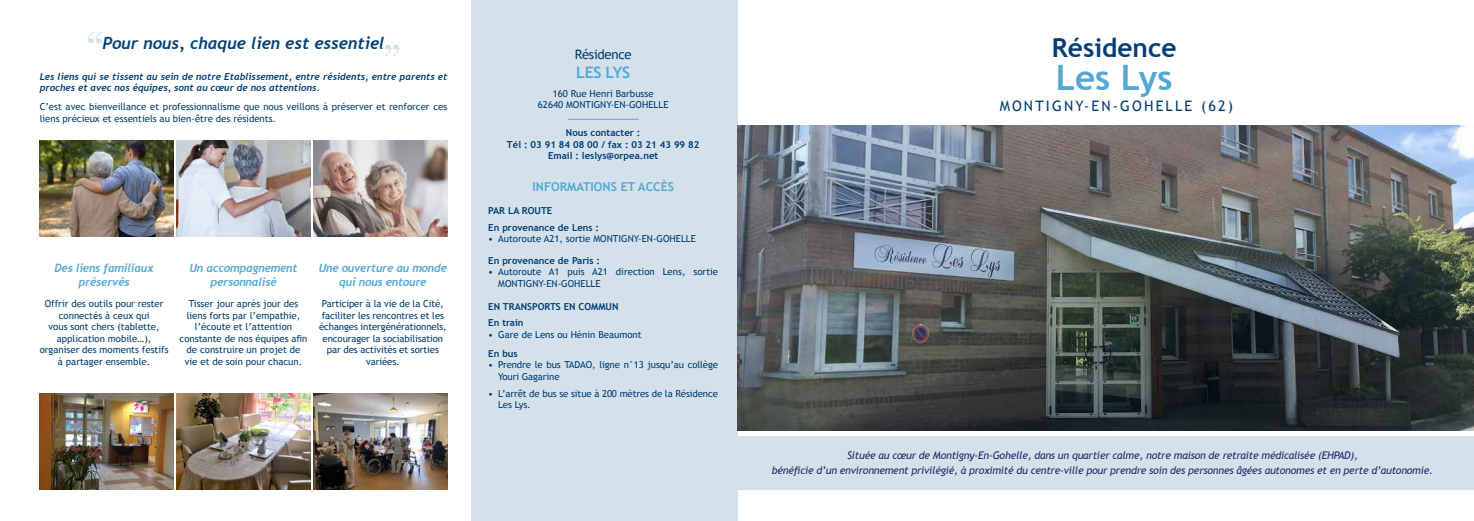
<style>
.page{position:relative;width:1474px;height:521px;background:#fff}
.page>*{position:absolute;margin:0;border:0;box-sizing:border-box;transform-origin:0 0}
.t1{font:700 35px "Trebuchet MS";color:#53a8d4}
.t2{font:700 26.25px "Trebuchet MS";color:#003d75}
.t3{font:italic 700 16.62px "Trebuchet";color:#004177}
.t4{font:700 15.75px "Trebuchet MS";letter-spacing:-.02em;color:#53a8d4}
.t5{font:14.44px "Trebuchet MS";letter-spacing:.15em;color:#003d75}
.t6{font:13.12px "Trebuchet MS";letter-spacing:-.02em;color:#003d75}
.t7{font:700 12.25px "Trebuchet MS";color:#53a8d4}
.t8{font:italic 700 11.46px/13.7px "Trebuchet";letter-spacing:-.02em;color:#53a8d4;text-align:center}
.t9{font:italic 10.5px/15.8px "Trebuchet MS";letter-spacing:-.02em;color:#212b6c;text-align:center}
.t10{font:9.62px/11.5px "Trebuchet MS";color:#003d75;text-align:center}
.t11{font:700 9.62px/11.5px "Trebuchet MS";color:#003d75}
.t12{font:italic 700 9.62px/11.5px "Trebuchet";color:#003d75}
</style>
<div class="page">
<div style="left:471px;top:0;width:266px;height:521px;background:#d4e1eb"></div>
<hr style="left:567px;top:119px;width:71px;height:1px;background:#53a8d4">
<img style="left:40px;top:140px;width:133px;height:96px">
<img style="left:40px;top:393px;width:133px;height:96px">
<img style="left:177px;top:140px;width:133px;height:96px">
<img style="left:177px;top:393px;width:133px;height:96px">
<img style="left:314px;top:140px;width:133px;height:96px">
<img style="left:314px;top:393px;width:133px;height:96px">
<svg style="left:88px;top:32px;width:14px;height:11px"></svg>
<svg style="left:385px;top:45px;width:14px;height:11px"></svg>
<img style="left:737px;top:125px;width:736px;height:305px">
<div style="left:737px;top:436px;width:736px;height:53px;background:#d4e1eb"></div>
<h3 class="t3" style="left:102px;top:33px;width:284px">Pour nous, chaque lien est essentiel</h3>
<p class="t12" style="left:40px;top:71px;width:409px">Les liens qui se tissent au sein de notre Etablissement, entre résidents, entre parents et proches et avec nos équipes, sont au cœur de nos attentions.</p>
<p class="t10" style="left:40px;top:101px;width:409px;text-align:left">C’est avec bienveillance et professionnalisme que nous veillons à préserver et renforcer ces liens précieux et essentiels au bien-être des résidents.</p>
<p class="t8" style="left:55px;top:261px;width:101px">Des liens familiaux préservés</p>
<p class="t10" style="left:40px;top:298px;width:130px">Offrir des outils pour rester connectés à ceux qui<br>vous sont chers (tablette, application mobile…), organiser des moments festifs à partager ensemble.</p>
<p class="t8" style="left:190px;top:261px;width:109px">Un accompagnement personnalisé</p>
<p class="t10" style="left:180px;top:298px;width:129px">Tisser jour après jour des liens forts par l’empathie, l’écoute et l’attention constante de nos équipes afin de construire un projet de vie et de soin pour chacun.</p>
<p class="t8" style="left:319px;top:261px;width:130px">Une ouverture au monde qui nous entoure</p>
<p class="t10" style="left:319px;top:298px;width:129px">Participer à la vie de la Cité, faciliter les rencontres et les échanges intergénérationnels, encourager la sociabilisation par des activités et sorties variées.</p>
<h3 class="t6" style="left:574px;top:46px;width:59px">Résidence</h3>
<h3 class="t4" style="left:576px;top:62px;width:55px">LES LYS</h3>
<p class="t10" style="left:538px;top:88px;width:132px">160 Rue Henri Barbusse<br>62640 MONTIGNY-EN-GOHELLE</p>
<p class="t11" style="left:507px;top:127px;width:194px;text-align:center">Nous contacter :<br>Tél : 03 91 84 08 00 / fax : 03 21 43 99 82<br>Email : leslys@orpea.net</p>
<p class="t7" style="left:532px;top:179px;width:143px">INFORMATIONS ET ACCÈS</p>
<p class="t11" style="left:488px;top:202px;width:112px;line-height:16.5px">PAR LA ROUTE<br>En provenance de Lens :</p>
<p class="t10" style="left:488px;top:233px;width:209px">• Autoroute A21, sortie MONTIGNY-EN-GOHELLE</p>
<p class="t11" style="left:488px;top:254px;width:113px">En provenance de Paris :</p>
<p class="t10" style="left:498px;top:266px;width:221px;text-align:left;text-indent:-10px">• Autoroute A1 puis A21 direction Lens, sortie<br>MONTIGNY-EN-GOHELLE</p>
<p class="t11" style="left:488px;top:298px;width:132px;line-height:16.5px">EN TRANSPORTS EN COMMUN<br>En train</p>
<p class="t10" style="left:488px;top:329px;width:155px">• Gare de Lens ou Hénin Beaumont</p>
<p class="t11" style="left:488px;top:348px;width:31px">En bus</p>
<p class="t10" style="left:498px;top:359px;width:221px;text-align:left;text-indent:-10px">• Prendre le bus TADAO, ligne n°13 jusqu’au collège<br>Youri Gagarine</p>
<p class="t10" style="left:498px;top:387px;width:221px;text-align:left;text-indent:-10px">• L’arrêt de bus se situe à 200 mètres de la Résidence<br>Les Lys.</p>
<h2 class="t2" style="left:1051px;top:31px;width:126px">Résidence</h2>
<h1 class="t1" style="left:1055px;top:56px;width:118px">Les Lys</h1>
<h3 class="t5" style="left:999px;top:98px;width:235px">MONTIGNY-EN-GOHELLE (62)</h3>
<p class="t9" style="left:772px;top:447px;width:662px">Située au cœur de Montigny-En-Gohelle, dans un quartier calme, notre maison de retraite médicalisée (EHPAD),<br>bénéficie d’un environnement privilégié, à proximité du centre-ville pour prendre soin des personnes âgées autonomes et en perte d’autonomie.</p>
</div>
